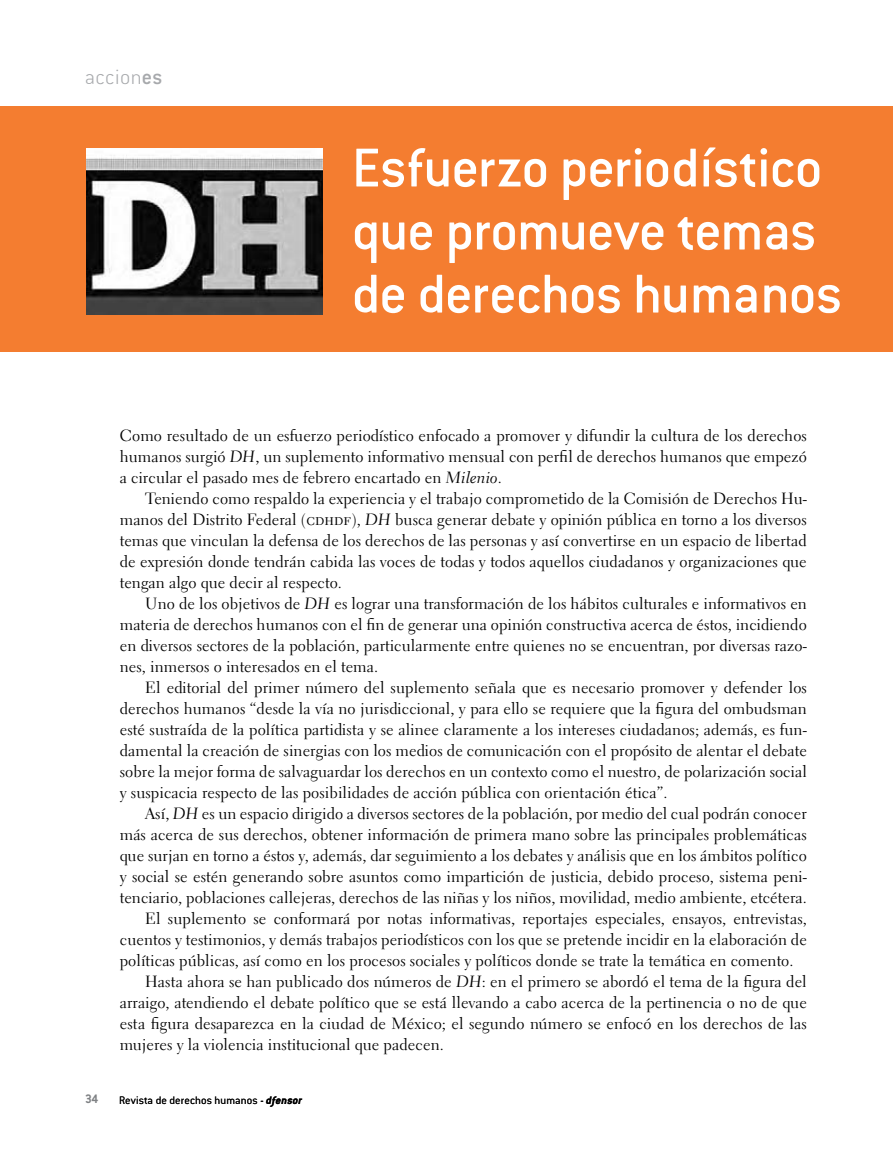
<style>
.page{position:relative;width:893px;height:1170px;background:#fff}
.page>*{position:absolute;margin:0;border:0;box-sizing:border-box;transform-origin:0 0}
.t1{font:500 60px/63px "Conduit ITC Std";letter-spacing:-.01em;color:#fff}
.t2{font:200 22.5px "Conduit ITC Std";letter-spacing:.02em;color:#a7a9ac}
.t3{font:16.2px/21px "Electra LT Std";letter-spacing:.005em;color:#000;text-align:justify}
.t4{font:700 13.5px "Conduit ITC Std";color:#808285}
.t5{font:300 12px "Conduit ITC Std";letter-spacing:.015em;color:#000}
.s1{font-weight:500}
.s2{font-family:"Electra LT Std Cursive"}
.s3{font-weight:700;font-style:italic}
</style>
<div class="page">
<div style="left:0;top:106px;width:893px;height:246px;background:#f47d30"></div>
<hr style="left:892px;top:0;width:1px;height:106px;background:#f47d30">
<img style="left:86px;top:149px;width:236px;height:166px">
<h2 class="t2" style="left:85px;top:63px;width:79px">accion<span class="s1">es</span></h2>
<h1 class="t1" style="left:352px;top:134px;width:492px">Esfuerzo periodístico que promueve temas de derechos humanos</h1>
<p class="t3" style="left:120px;top:425px;width:689px">Como resultado de un esfuerzo periodístico enfocado a promover y difundir la cultura de los derechos humanos surgió <span class="s2">DH</span>, un suplemento informativo mensual con perfil de derechos humanos que empezó a circular el pasado mes de febrero encartado en <span class="s2">Milenio</span>.</p>
<p class="t3" style="left:120px;top:488px;width:689px;text-indent:26px">Teniendo como respaldo la experiencia y el trabajo comprometido de la Comisión de Derechos Hu&shy;manos del Distrito Federal (cdhdf), <span class="s2">DH</span> busca generar debate y opinión pública en torno a los diversos temas que vinculan la defensa de los derechos de las personas y así convertirse en un espacio de libertad de expresión donde tendrán cabida las voces de todas y todos aquellos ciudadanos y organizaciones que tengan algo que decir al respecto.</p>
<p class="t3" style="left:120px;top:593px;width:689px;text-indent:26px">Uno de los objetivos de <span class="s2">DH</span> es lograr una transformación de los hábitos culturales e informativos en materia de derechos humanos con el fin de generar una opinión constructiva acerca de éstos, incidiendo en diversos sectores de la población, particularmente entre quienes no se encuentran, por diversas razo&shy;nes, inmersos o interesados en el tema.</p>
<p class="t3" style="left:120px;top:677px;width:689px;text-indent:26px">El editorial del primer número del suplemento señala que es necesario promover y defender los derechos humanos “desde la vía no jurisdiccional, y para ello se requiere que la figura del ombudsman esté sustraída de la política partidista y se alinee claramente a los intereses ciudadanos; además, es fun&shy;damental la creación de sinergias con los medios de comunicación con el propósito de alentar el debate sobre la mejor forma de salvaguardar los derechos en un contexto como el nuestro, de polarización social y suspicacia respecto de las posibilidades de acción pública con orientación ética”.</p>
<p class="t3" style="left:145px;top:803px;width:663px">Así, <span class="s2">DH</span> es un espacio dirigido a diversos sectores de la población, por medio del cual podrán conocer</p>
<p class="t3" style="left:120px;top:824px;width:689px">más acerca de sus derechos, obtener información de primera mano sobre las principales problemáticas</p>
<p class="t3" style="left:120px;top:845px;width:689px">que surjan en torno a éstos y, además, dar seguimiento a los debates y análisis que en los ámbitos político</p>
<p class="t3" style="left:120px;top:866px;width:689px">y social se estén generando sobre asuntos como impartición de justicia, debido proceso, sistema peni-</p>
<p class="t3" style="left:120px;top:887px;width:689px">tenciario, poblaciones callejeras, derechos de las niñas y los niños, movilidad, medio ambiente, etcétera.</p>
<p class="t3" style="left:145px;top:908px;width:663px">El suplemento se conformará por notas informativas, reportajes especiales, ensayos, entrevistas,</p>
<p class="t3" style="left:120px;top:929px;width:689px">cuentos y testimonios, y demás trabajos periodísticos con los que se pretende incidir en la elaboración de</p>
<p class="t3" style="left:120px;top:950px;width:675px">políticas públicas, así como en los procesos sociales y políticos donde se trate la temática en comento.</p>
<p class="t3" style="left:145px;top:971px;width:663px">Hasta ahora se han publicado dos números de <span class="s2">DH</span>: en el primero se abordó el tema de la figura del</p>
<p class="t3" style="left:120px;top:992px;width:689px">arraigo, atendiendo el debate político que se está llevando a cabo acerca de la pertinencia o no de que</p>
<p class="t3" style="left:120px;top:1013px;width:688px">esta figura desaparezca en la ciudad de México; el segundo número se enfocó en los derechos de las</p>
<p class="t3" style="left:120px;top:1034px;width:325px">mujeres y la violencia institucional que padecen.</p>
<p class="t4" style="left:85px;top:1090px;width:15px">34</p>
<p class="t5" style="left:119px;top:1092px;width:185px">Revista de derechos humanos <span class="s1">-</span> <span class="s3">dfensor</span></p>
</div>
